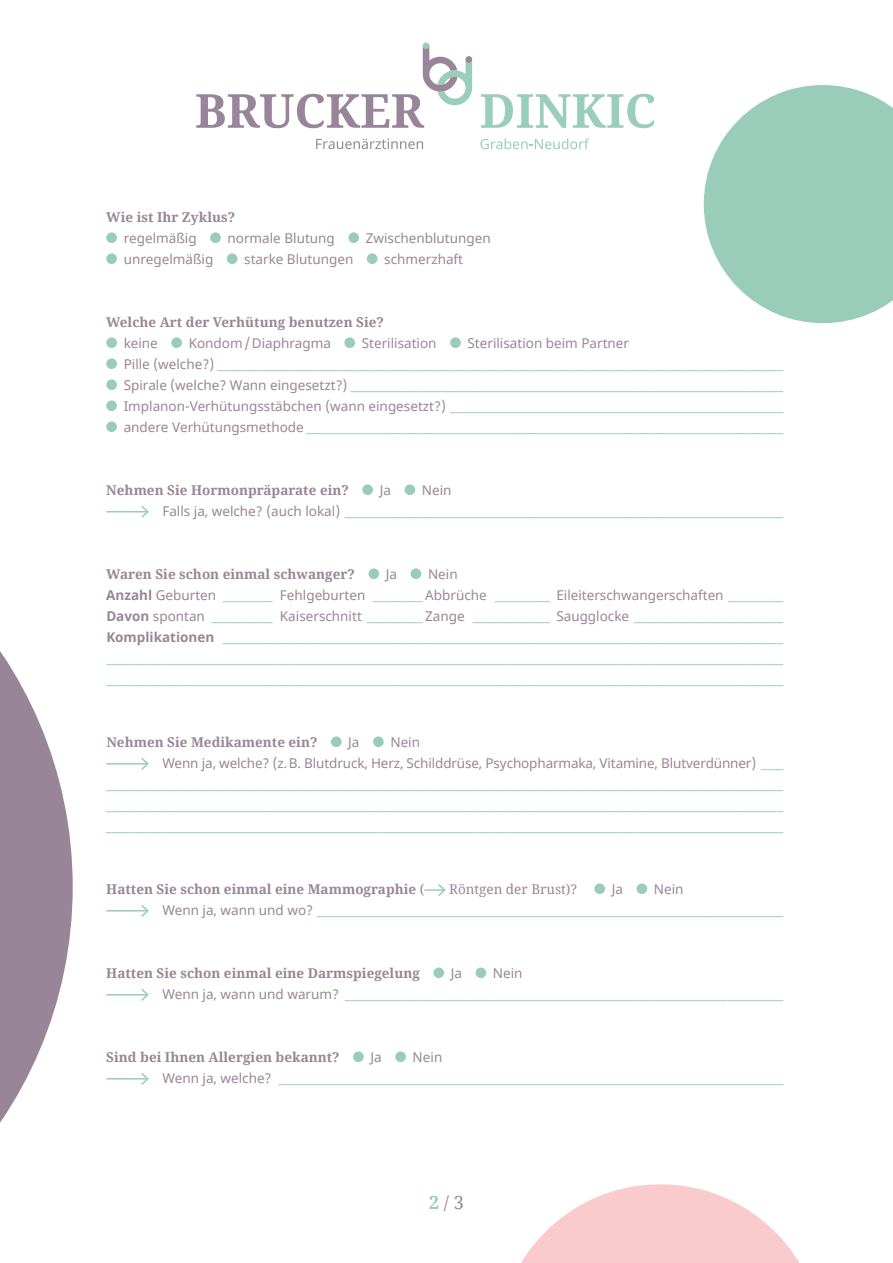
<style>
.page{position:relative;width:893px;height:1263px;background:#fff}
.page>*{position:absolute;margin:0;border:0;box-sizing:border-box;transform-origin:0 0}
.t1{font:18px "Noto Serif";color:#998598}
.t2{font:13.5px/21px "Noto Sans";color:#9accba}
.t3{font:700 13.5px "Noto Serif";color:#998598}
.t4{font:13.5px "Noto Sans";color:#998598}
.t5{font:13.5px "Noto Serif";color:#998598}
.s1{color:#998598}
.s2{font-weight:700;color:#998598}
.s3{color:#9accba}
.s4{font-weight:400}
.s5{font-weight:700;color:#9accba}
</style>
<div class="page">
<svg style="left:316px;top:139px;width:107px;height:10px"></svg>
<svg style="left:481px;top:94px;width:173px;height:34px"></svg>
<svg style="left:480px;top:138px;width:109px;height:11px"></svg>
<svg style="left:196px;top:43px;width:276px;height:85px"></svg>
<div style="left:106px;top:232px;width:11px;height:11px;background:#9accba;border-radius:50%"></div>
<div style="left:210px;top:232px;width:11px;height:11px;background:#9accba;border-radius:50%"></div>
<div style="left:348px;top:232px;width:11px;height:11px;background:#9accba;border-radius:50%"></div>
<div style="left:106px;top:253px;width:11px;height:11px;background:#9accba;border-radius:50%"></div>
<div style="left:227px;top:253px;width:10px;height:11px;background:#9accba;border-radius:50%"></div>
<div style="left:367px;top:253px;width:10px;height:11px;background:#9accba;border-radius:50%"></div>
<div style="left:106px;top:337px;width:11px;height:11px;background:#9accba;border-radius:50%"></div>
<div style="left:171px;top:337px;width:11px;height:11px;background:#9accba;border-radius:50%"></div>
<div style="left:344px;top:337px;width:11px;height:11px;background:#9accba;border-radius:50%"></div>
<div style="left:450px;top:337px;width:11px;height:11px;background:#9accba;border-radius:50%"></div>
<div style="left:106px;top:358px;width:11px;height:11px;background:#9accba;border-radius:50%"></div>
<div style="left:106px;top:379px;width:11px;height:11px;background:#9accba;border-radius:50%"></div>
<div style="left:106px;top:400px;width:11px;height:11px;background:#9accba;border-radius:50%"></div>
<div style="left:106px;top:421px;width:11px;height:11px;background:#9accba;border-radius:50%"></div>
<div style="left:362px;top:484px;width:11px;height:11px;background:#9accba;border-radius:50%"></div>
<div style="left:404px;top:484px;width:11px;height:11px;background:#9accba;border-radius:50%"></div>
<hr style="left:106px;top:511px;width:42px;height:1px;background:#9accba">
<svg style="left:140px;top:505px;width:9px;height:13px"></svg>
<div style="left:368px;top:568px;width:11px;height:11px;background:#9accba;border-radius:50%"></div>
<div style="left:411px;top:568px;width:10px;height:11px;background:#9accba;border-radius:50%"></div>
<div style="left:331px;top:736px;width:11px;height:11px;background:#9accba;border-radius:50%"></div>
<div style="left:373px;top:736px;width:11px;height:11px;background:#9accba;border-radius:50%"></div>
<hr style="left:106px;top:763px;width:42px;height:1px;background:#9accba">
<svg style="left:140px;top:757px;width:9px;height:13px"></svg>
<hr style="left:424px;top:889px;width:21px;height:2px;background:#9accba">
<svg style="left:436px;top:884px;width:10px;height:12px"></svg>
<div style="left:594px;top:883px;width:11px;height:11px;background:#9accba;border-radius:50%"></div>
<div style="left:636px;top:883px;width:11px;height:11px;background:#9accba;border-radius:50%"></div>
<hr style="left:106px;top:910px;width:42px;height:1px;background:#9accba">
<svg style="left:140px;top:904px;width:9px;height:13px"></svg>
<div style="left:433px;top:967px;width:11px;height:11px;background:#9accba;border-radius:50%"></div>
<div style="left:476px;top:967px;width:10px;height:11px;background:#9accba;border-radius:50%"></div>
<hr style="left:106px;top:994px;width:42px;height:1px;background:#9accba">
<svg style="left:140px;top:988px;width:9px;height:13px"></svg>
<div style="left:353px;top:1051px;width:11px;height:11px;background:#9accba;border-radius:50%"></div>
<div style="left:395px;top:1051px;width:11px;height:11px;background:#9accba;border-radius:50%"></div>
<hr style="left:106px;top:1078px;width:42px;height:1px;background:#9accba">
<svg style="left:140px;top:1073px;width:9px;height:12px"></svg>
<svg style="left:704px;top:85px;width:189px;height:238px"></svg>
<svg style="left:0;top:651px;width:73px;height:472px;fill:#998598"></svg>
<svg style="left:521px;top:1184px;width:279px;height:79px"></svg>
<p class="t3" style="left:106px;top:208px;width:130px">Wie ist Ihr Zyklus?</p>
<p class="t4" style="left:124px;top:229px;width:74px">regelmäßig</p>
<p class="t4" style="left:228px;top:229px;width:109px">normale Blutung</p>
<p class="t4" style="left:366px;top:229px;width:127px">Zwischenblutungen</p>
<p class="t4" style="left:124px;top:250px;width:91px">unregelmäßig</p>
<p class="t4" style="left:244px;top:250px;width:111px">starke Blutungen</p>
<p class="t4" style="left:384px;top:250px;width:80px">schmerzhaft</p>
<p class="t3" style="left:106px;top:313px;width:279px">Welche Art der Verhütung benutzen Sie?</p>
<p class="t4" style="left:124px;top:334px;width:36px">keine</p>
<p class="t4" style="left:189px;top:334px;width:144px">Kondom/Diaphragma</p>
<p class="t4" style="left:362px;top:334px;width:76px">Sterilisation</p>
<p class="t2" style="left:124px;top:333px;width:661px;text-indent:344px"><span class="s1">Sterilisation beim Partner<br>Pille (welche?)</span> ______________________________________________________________________________________________________ <span class="s1">Spirale (welche? Wann eingesetzt?)</span> ______________________________________________________________________________ <span class="s1">Implanon-Verhütungsstäbchen (wann eingesetzt?)</span> ____________________________________________________________ <span class="s1">andere Verhütungsmethode</span> ______________________________________________________________________________________</p>
<p class="t3" style="left:106px;top:481px;width:244px">Nehmen Sie Hormonpräparate ein?</p>
<p class="t4" style="left:380px;top:481px;width:13px">Ja</p>
<p class="t2" style="left:162px;top:480px;width:623px;text-indent:260px"><span class="s1">Nein<br>Falls ja, welche? (auch lokal)</span> _______________________________________________________________________________</p>
<p class="t3" style="left:106px;top:565px;width:250px">Waren Sie schon einmal schwanger?</p>
<p class="t4" style="left:386px;top:565px;width:13px">Ja</p>
<p class="t2" style="left:106px;top:564px;width:679px;text-align:center"><span class="s1">Nein<br></span><span class="s2">Anzahl</span> <span class="s1">Geburten</span> _________ <span class="s1">Fehlgeburten</span> _________ <span class="s1">Abbrüche</span> __________ <span class="s1">Eileiterschwangerschaften</span> __________ <span class="s2">Davon</span> <span class="s1">spontan</span> ___________ <span class="s1">Kaiserschnitt</span> __________ <span class="s1">Zange</span> ______________ <span class="s1">Saugglocke</span> ___________________________ <span class="s2">Komplikationen</span> _____________________________________________________________________________________________________ __________________________________________________________________________________________________________________________ __________________________________________________________________________________________________________________________</p>
<p class="t3" style="left:106px;top:733px;width:213px">Nehmen Sie Medikamente ein?</p>
<p class="t4" style="left:348px;top:733px;width:13px">Ja</p>
<p class="t4" style="left:390px;top:733px;width:31px">Nein</p>
<p class="t4" style="left:162px;top:754px;width:623px">Wenn ja, welche? (z.B. Blutdruck, Herz, Schilddrüse, Psychopharmaka, Vitamine, Blutverdünner) <span class="s3">____</span></p>
<p class="t2" style="left:106px;top:774px;width:678px">__________________________________________________________________________________________________________________________</p>
<p class="t2" style="left:106px;top:795px;width:678px">__________________________________________________________________________________________________________________________</p>
<p class="t2" style="left:106px;top:816px;width:678px">__________________________________________________________________________________________________________________________</p>
<p class="t3" style="left:106px;top:880px;width:320px">Hatten Sie schon einmal eine Mammographie <span class="s4">(</span></p>
<p class="t5" style="left:449px;top:880px;width:130px">Röntgen der Brust)?</p>
<p class="t4" style="left:612px;top:880px;width:13px">Ja</p>
<p class="t2" style="left:162px;top:879px;width:623px;text-indent:492px"><span class="s1">Nein<br>Wenn ja, wann und wo?</span> ____________________________________________________________________________________</p>
<p class="t3" style="left:106px;top:964px;width:315px">Hatten Sie schon einmal eine Darmspiegelung</p>
<p class="t4" style="left:451px;top:964px;width:13px">Ja</p>
<p class="t2" style="left:162px;top:963px;width:623px;text-indent:331px"><span class="s1">Nein<br>Wenn ja, wann und warum?</span> _______________________________________________________________________________</p>
<p class="t3" style="left:106px;top:1048px;width:235px">Sind bei Ihnen Allergien bekannt?</p>
<p class="t4" style="left:370px;top:1048px;width:13px">Ja</p>
<p class="t2" style="left:162px;top:1047px;width:623px;text-indent:250px"><span class="s1">Nein<br>Wenn ja, welche?</span> ___________________________________________________________________________________________</p>
<h1 class="t1" style="left:429px;top:1190px;width:36px"><span class="s5">2</span> / 3</h1>
</div>
